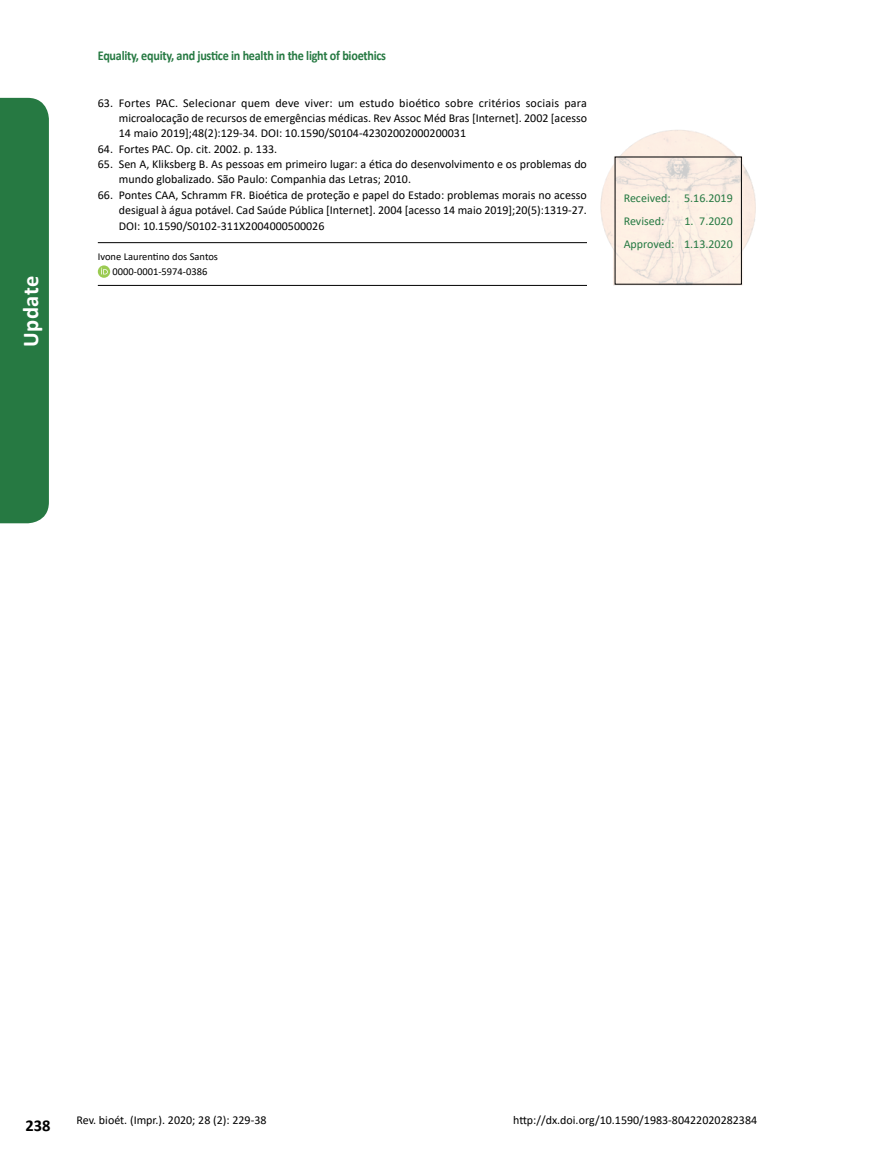
<style>
.page{position:relative;width:872px;height:1170px;background:#fff}
.page>*{position:absolute;margin:0;border:0;box-sizing:border-box;transform-origin:0 0}
.t1{font:700 22.5px "Calibri";letter-spacing:.02em;color:#fff}
.t2{font:700 16.5px "Calibri";color:#000}
.t3{font:700 13.5px "Calibri";letter-spacing:-.02em;color:#267942;scale:.9 1}
.t4{font:12px/15.3px "Calibri";color:#000;text-align:justify}
.t5{font:12px/23px "Calibri";color:#267942}
.t6{font:10.5px/14.7px "Calibri";color:#000;text-align:center}
</style>
<div class="page">
<div style="left:0;top:98px;width:49px;height:425px;background:#267942"></div>
<hr style="left:98px;top:242px;width:489px;height:1px;background:#000">
<hr style="left:98px;top:285px;width:489px;height:1px;background:#000">
<svg style="left:98px;top:265px;width:12px;height:13px"></svg>
<svg style="left:101px;top:268px;width:7px;height:6px"></svg>
<img style="left:600px;top:130px;width:156px;height:155px">
<h1 class="t1" style="left:15px;top:347px;width:72px;rotate:-90deg">Update</h1>
<p class="t3" style="left:98px;top:46px;width:322px">Equality, equity, and justice in health in the light of bioethics</p>
<p class="t4" style="left:119px;top:95px;width:470px;text-indent:-21px">63. Fortes PAC. Selecionar quem deve viver: um estudo bioético sobre critérios sociais para microalocação de recursos de emergências médicas. Rev Assoc Méd Bras [Internet]. 2002 [acesso 14 maio 2019];48(2):129-34. DOI: 10.1590/S0104-42302002000200031</p>
<p class="t4" style="left:98px;top:141px;width:181px">64. Fortes PAC. Op. cit. 2002. p. 133.</p>
<p class="t4" style="left:119px;top:156px;width:469px;text-indent:-21px">65. Sen A, Kliksberg B. As pessoas em primeiro lugar: a ética do desenvolvimento e os problemas do mundo globalizado. São Paulo: Companhia das Letras; 2010.</p>
<p class="t4" style="left:119px;top:186px;width:469px;line-height:15.8px;text-indent:-21px">66. Pontes CAA, Schramm FR. Bioética de proteção e papel do Estado: problemas morais no acesso desigual à água potável. Cad Saúde Pública [Internet]. 2004 [acesso 14 maio 2019];20(5):1319-27.<br>DOI: 10.1590/S0102-311X2004000500026</p>
<p class="t6" style="left:98px;top:249px;width:122px">Ivone Laurentino dos Santos<br>0000-0001-5974-0386</p>
<p class="t5" style="left:623px;top:186px;width:111px">Received: 5.16.2019<br>Revised:</p>
<p class="t5" style="left:623px;top:209px;width:111px;text-align:right">1. 7.2020<br>Approved: 1.13.2020</p>
<h2 class="t2" style="left:26px;top:1113px;width:27px">238</h2>
<p class="t4" style="left:77px;top:1112px;width:191px">Rev. bioét. (Impr.). 2020; 28 (2): 229-38</p>
<p class="t4" style="left:513px;top:1112px;width:245px">http://dx.doi.org/10.1590/1983-80422020282384</p>
</div>
